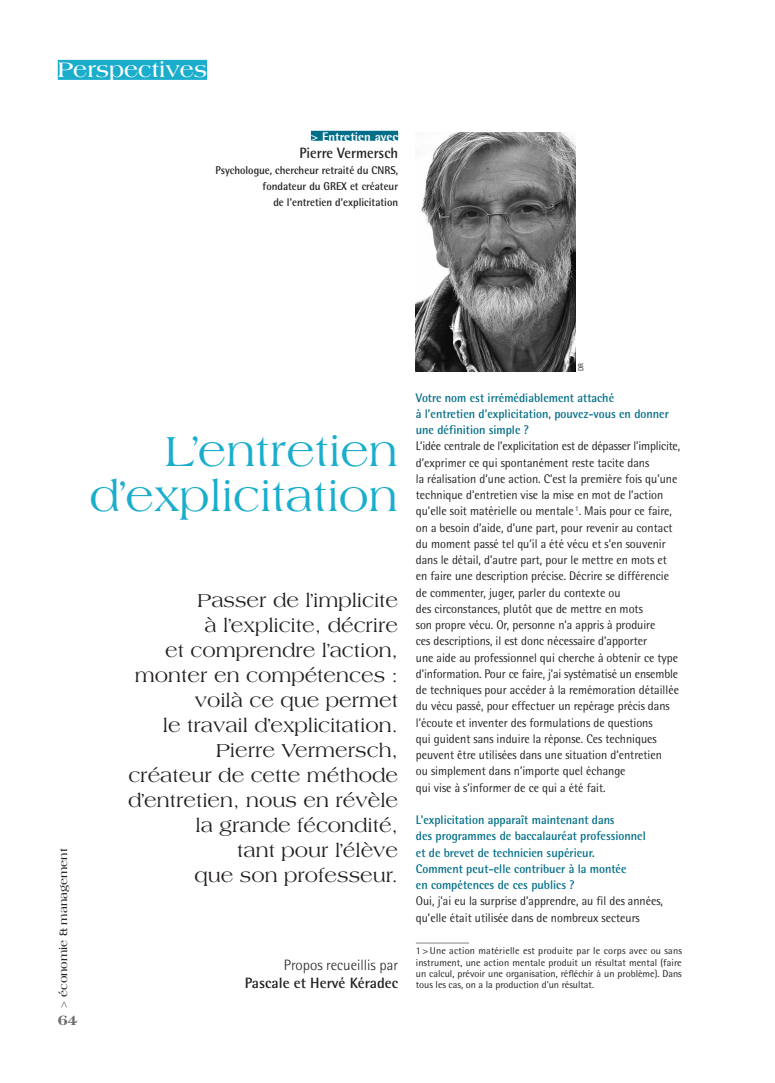
<style>
.page{position:relative;width:775px;height:1083px;background:#fff}
.page>*{position:absolute;margin:0;border:0;box-sizing:border-box;transform-origin:0 0}
.t1{font:45px/45px "Americana Std";color:#1aaecc;text-align:right}
.t2{font:700 22.5px "Americana Std";color:#fff}
.t3{font:20px/25px "Americana Std";color:#231f20;text-align:right}
.t4{font:700 15px "Rotis Semi Sans Std";color:#231f20}
.t5{font:300 15px "Rotis Semi Sans Std";color:#231f20}
.t6{font:700 15px "Rotis Semi Sans Std";color:#231f20;scale:.95 1}
.t7{font:800 15px "Americana Std";color:#6c6d70}
.t8{font:12.5px/16.2px "Rotis Semi Sans Std";color:#231f20;scale:.95 1}
.t9{font:700 12.5px/16.2px "Rotis Semi Sans Std";color:#006e88;scale:.95 1}
.t10{font:800 12.5px "Rotis Semi Sans Std";color:#fff}
.t11{font:700 11.25px/16.2px "Rotis Semi Sans Std";color:#231f20;text-align:right;scale:.95 1}
.t12{font:700 11.25px "Americana Std";color:#231f20}
.t13{font:10px/11.2px "Rotis Semi Sans Std";color:#231f20;text-align:justify}
.t14{font:7.5px "Rotis Semi Sans Std";color:#231f20;scale:.95 1}
.s1{color:#6c6d70}
.s2{font-family:"Rotis Semi Sans Std"}
</style>
<div class="page">
<div style="left:311px;top:131px;width:87px;height:10px;background:#006e88"></div>
<hr style="left:416px;top:943px;width:53px;height:1px;background:#808285">
<img style="left:416px;top:132px;width:159px;height:239px">
<div style="left:58px;top:60px;width:149px;height:20px;background:#1aaecc"></div>
<h2 class="t2" style="left:58px;top:57px;width:151px">Perspectives</h2>
<p class="t10" style="left:311px;top:129px;width:89px">&gt; Entretien avec</p>
<p class="t6" style="left:299px;top:143px;width:105px">Pierre Vermersch</p>
<p class="t11" style="left:215px;top:162px;width:193px">Psychologue, chercheur retraité du CNRS, fondateur du GREX et créateur<br>de l’entretien d’explicitation</p>
<h1 class="t1" style="left:90px;top:429px;width:310px">L’entretien d’explicitation</h1>
<p class="t12" style="left:57px;top:1007px;width:160px;rotate:-90deg"><span class="s1">&gt;</span> économie <span class="s2">&amp;</span> management</p>
<p class="t7" style="left:58px;top:1011px;width:22px">64</p>
<p class="t3" style="left:128px;top:588px;width:271px">Passer de l’implicite<br>à l’explicite, décrire<br>et comprendre l’action, monter en compétences : voilà ce que permet<br>le travail d’explicitation.<br>Pierre Vermersch, créateur de cette méthode d’entretien, nous en révèle la grande fécondité,<br>tant pour l’élève<br>que son professeur.</p>
<p class="t5" style="left:284px;top:956px;width:116px">Propos recueillis par</p>
<p class="t4" style="left:245px;top:974px;width:155px">Pascale et Hervé Kéradec</p>
<p class="t14" style="left:576px;top:371px;width:10px;rotate:-90deg">DR</p>
<p class="t9" style="left:416px;top:389px;width:268px">Votre nom est irrémédiablement attaché<br>à l’entretien d’explicitation, pouvez-vous en donner une définition simple ?</p>
<p class="t8" style="left:416px;top:438px;width:280px">L’idée centrale de l’explicitation est de dépasser l’implicite, d’exprimer ce qui spontanément reste tacite dans<br>la réalisation d’une action. C’est la première fois qu’une technique d’entretien vise la mise en mot de l’action qu’elle soit matérielle ou mentale <sup>1</sup>. Mais pour ce faire, on a besoin d’aide, d’une part, pour revenir au contact du moment passé tel qu’il a été vécu et s’en souvenir dans le détail, d’autre part, pour le mettre en mots et en faire une description précise. Décrire se différencie de commenter, juger, parler du contexte ou<br>des circonstances, plutôt que de mettre en mots<br>son propre vécu. Or, personne n’a appris à produire<br>ces descriptions, il est donc nécessaire d’apporter<br>une aide au professionnel qui cherche à obtenir ce type d’information. Pour ce faire, j’ai systématisé un ensemble de techniques pour accéder à la remémoration détaillée du vécu passé, pour effectuer un repérage précis dans l’écoute et inventer des formulations de questions<br>qui guident sans induire la réponse. Ces techniques peuvent être utilisées dans une situation d’entretien<br>ou simplement dans n’importe quel échange<br>qui vise à s’informer de ce qui a été fait.</p>
<p class="t9" style="left:416px;top:811px;width:243px">L’explicitation apparaît maintenant dans<br>des programmes de baccalauréat professionnel et de brevet de technicien supérieur.<br>Comment peut-elle contribuer à la montée<br>en compétences de ces publics ?</p>
<p class="t8" style="left:416px;top:893px;width:262px">Oui, j’ai eu la surprise d’apprendre, au fil des années, qu’elle était utilisée dans de nombreux secteurs</p>
<p class="t13" style="left:416px;top:945px;width:267px">1 &gt; Une action matérielle est produite par le corps avec ou sans instrument, une action mentale produit un résultat mental (faire un calcul, prévoir une organisation, réfléchir à un problème). Dans tous les cas, on a la production d’un résultat.</p>
</div>
